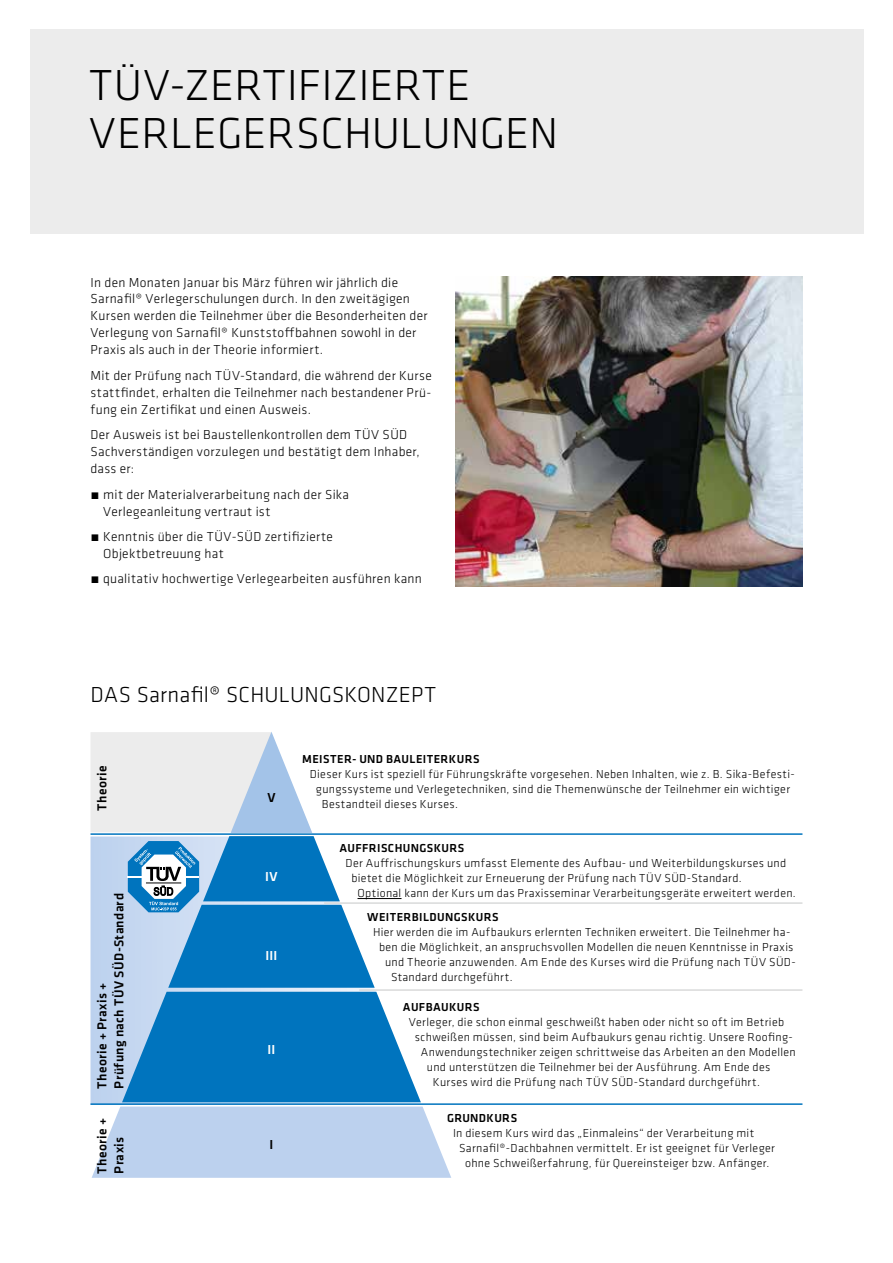
<style>
.page{position:relative;width:893px;height:1263px;background:#fff}
.page>*{position:absolute;margin:0;border:0;box-sizing:border-box;transform-origin:0 0}
.t1{font:300 45px/48px "Klavika";color:#000}
.t2{font:300 22.5px "Klavika";letter-spacing:.01em;color:#000}
.t3{font:300 13.5px/17px "Klavika";letter-spacing:.02em;color:#000}
.t4{font:500 13.5px/17px "Klavika";letter-spacing:.03em;color:#000}
.t5{font:500 13.5px "Klavika";letter-spacing:.015em;color:#fff}
.t6{font:300 12px "Klavika";letter-spacing:.025em;color:#000}
.t7{font:500 12px "Klavika";letter-spacing:.03em;color:#000}
</style>
<div class="page">
<div style="left:30px;top:30px;width:833px;height:204px;background:#ececec"></div>
<img style="left:455px;top:276px;width:347px;height:310px">
<svg style="left:91px;top:732px;width:360px;height:446px"></svg>
<hr style="left:146px;top:883px;width:35px;height:1px;background:#000">
<hr style="left:324px;top:902px;width:478px;height:2px;background:#d9dada">
<hr style="left:91px;top:1103px;width:711px;height:2px;background:#0074be">
<hr style="left:91px;top:833px;width:711px;height:2px;background:#0074be">
<hr style="left:359px;top:989px;width:443px;height:2px;background:#d9dada">
<hr style="left:357px;top:898px;width:44px;height:1px;background:#000">
<h1 class="t1" style="left:89px;top:60px;width:470px">TÜV-ZERTIFIZIERTE<br>VERLEGERSCHULUNGEN</h1>
<p class="t3" style="left:91px;top:273px;width:339px">In den Monaten Januar bis März führen wir jährlich die Sarnafil® Verlegerschulungen durch. In den zweitägigen Kursen werden die Teilnehmer über die Besonderheiten der Verlegung von Sarnafil® Kunststoffbahnen sowohl in der Praxis als auch in der Theorie informiert.</p>
<p class="t3" style="left:91px;top:367px;width:343px;text-align:justify">Mit der Prüfung nach TÜV-Standard, die während der Kurse stattfindet, erhalten die Teilnehmer nach bestandener Prü&shy;fung ein Zertifikat und einen Ausweis.</p>
<p class="t3" style="left:91px;top:426px;width:331px">Der Ausweis ist bei Baustellenkontrollen dem TÜV SÜD<br>Sachverständigen vorzulegen und bestätigt dem Inhaber, dass er:</p>
<p class="t3" style="left:103px;top:485px;width:247px">mit der Materialverarbeitung nach der Sika<br>Verlegeanleitung vertraut ist</p>
<p class="t3" style="left:103px;top:528px;width:231px">Kenntnis über die TÜV-SÜD zertifizierte<br>Objektbetreuung hat</p>
<p class="t3" style="left:103px;top:570px;width:320px">qualitativ hochwertige Verlegearbeiten ausführen kann</p>
<h2 class="t2" style="left:91px;top:680px;width:347px">DAS Sarnafil® SCHULUNGSKONZEPT</h2>
<p class="t4" style="left:93px;top:811px;width:47px;rotate:-90deg">Theorie</p>
<p class="t4" style="left:93px;top:1089px;width:197px;rotate:-90deg">Theorie + Praxis +<br>Prüfung nach TÜV SÜD-Standard</p>
<p class="t4" style="left:93px;top:1174px;width:57px;rotate:-90deg">Theorie +<br>Praxis</p>
<p class="t4" style="left:267px;top:789px;width:10px">V</p>
<p class="t5" style="left:265px;top:867px;width:14px">IV</p>
<p class="t5" style="left:265px;top:946px;width:14px">III</p>
<p class="t5" style="left:267px;top:1040px;width:9px">II</p>
<p class="t4" style="left:270px;top:1135px;width:5px">I</p>
<p class="t7" style="left:302px;top:750px;width:179px">MEISTER- UND BAULEITERKURS</p>
<p class="t6" style="left:310px;top:766px;width:487px">Dieser Kurs ist speziell für Führungskräfte vorgesehen. Neben Inhalten, wie z. B. Sika-Befesti-</p>
<p class="t6" style="left:316px;top:781px;width:476px">gungssysteme und Verlegetechniken, sind die Themenwünsche der Teilnehmer ein wichtiger</p>
<p class="t6" style="left:322px;top:796px;width:138px">Bestandteil dieses Kurses.</p>
<p class="t7" style="left:339px;top:840px;width:126px">AUFFRISCHUNGSKURS</p>
<p class="t6" style="left:345px;top:856px;width:442px">Der Auffrischungskurs umfasst Elemente des Aufbau- und Weiterbildungskurses und</p>
<p class="t6" style="left:351px;top:871px;width:392px">bietet die Möglichkeit zur Erneuerung der Prüfung nach TÜV SÜD-Standard.</p>
<p class="t6" style="left:357px;top:886px;width:440px">Optional kann der Kurs um das Praxisseminar Verarbeitungsgeräte erweitert werden.</p>
<p class="t7" style="left:367px;top:909px;width:133px">WEITERBILDUNGSKURS</p>
<p class="t6" style="left:373px;top:925px;width:419px">Hier werden die im Aufbaukurs erlernten Techniken erweitert. Die Teilnehmer ha-</p>
<p class="t6" style="left:379px;top:940px;width:416px">ben die Möglichkeit, an anspruchsvollen Modellen die neuen Kenntnisse in Praxis</p>
<p class="t6" style="left:385px;top:955px;width:412px">und Theorie anzuwenden. Am Ende des Kurses wird die Prüfung nach TÜV SÜD-</p>
<p class="t6" style="left:391px;top:970px;width:123px">Standard durchgeführt.</p>
<p class="t7" style="left:403px;top:999px;width:78px">AUFBAUKURS</p>
<p class="t6" style="left:409px;top:1015px;width:377px">Verleger, die schon einmal geschweißt haben oder nicht so oft im Betrieb</p>
<p class="t6" style="left:415px;top:1030px;width:379px">schweißen müssen, sind beim Aufbaukurs genau richtig. Unsere Roofing-</p>
<p class="t6" style="left:421px;top:1045px;width:376px">Anwendungstechniker zeigen schrittweise das Arbeiten an den Modellen</p>
<p class="t6" style="left:427px;top:1060px;width:345px">und unterstützen die Teilnehmer bei der Ausführung. Am Ende des</p>
<p class="t6" style="left:433px;top:1075px;width:329px">Kurses wird die Prüfung nach TÜV SÜD-Standard durchgeführt.</p>
<p class="t7" style="left:447px;top:1110px;width:72px">GRUNDKURS</p>
<p class="t6" style="left:453px;top:1126px;width:303px">In diesem Kurs wird das „Einmaleins“ der Verarbeitung mit</p>
<p class="t6" style="left:459px;top:1141px;width:317px">Sarnafil®-Dachbahnen vermittelt. Er ist geeignet für Verleger</p>
<p class="t6" style="left:465px;top:1156px;width:306px">ohne Schweißerfahrung, für Quereinsteiger bzw. Anfänger.</p>
</div>
